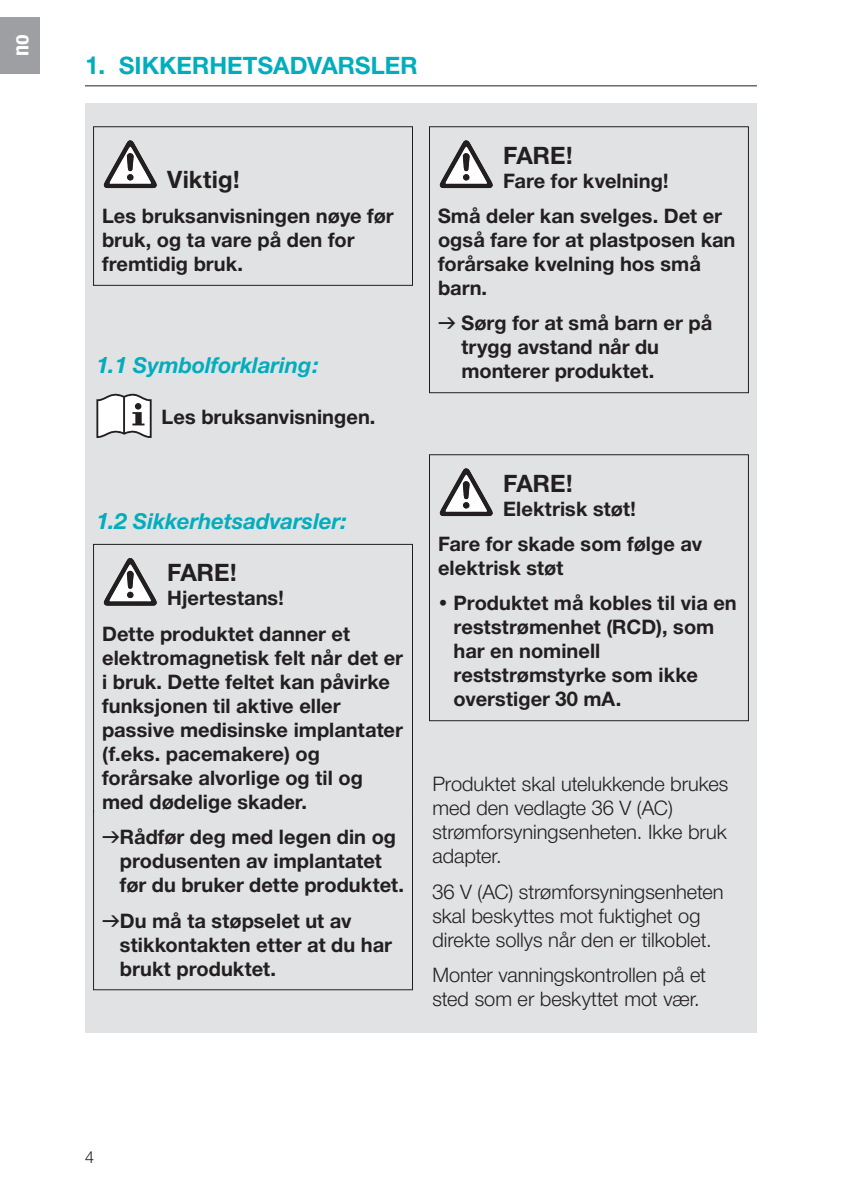
<style>
.page{position:relative;width:842px;height:1191px;background:#fff}
.page>*{position:absolute;margin:0;border:0;box-sizing:border-box;transform-origin:0 0}
._04_Sicherheit_hf_1{font:700 24px "Gardena Sans";color:#231f20}
._03_HL_12{font:700 24px "Gardena Sans";color:#00adbc}
._04_HL_Sicherheit{font:italic 700 22px "Gardena Sans";color:#00adbc}
.t1{font:700 22px "Gardena Sans Cond";color:#fff}
._04_Sicherheit_hf_1-2{font:700 20px/24px "Gardena Sans";color:#231f20}
._04_Sicherheit_1_Ras{font:20px/24px "Gardena Sans";color:#231f20}
.t2{font:16px "Gardena Sans";color:#231f20}
.s1{font-family:"Formdruck";font-weight:400}
</style>
<div class="page">
<hr style="left:85px;top:85px;width:672px;height:1px;background:#231f20">
<div style="left:85px;top:103px;width:336px;height:59px;background:#e1e2e4"></div>
<div style="left:85px;top:130px;width:336px;height:175px;background:#e1e2e4"></div>
<div style="left:93px;top:126px;width:320px;height:160px;border:1px solid #231f20"></div>
<div style="left:85px;top:300px;width:347px;height:102px;background:#e1e2e4"></div>
<div style="left:85px;top:365px;width:336px;height:101px;background:#e1e2e4"></div>
<div style="left:85px;top:456px;width:347px;height:102px;background:#e1e2e4"></div>
<div style="left:85px;top:547px;width:336px;height:307px;background:#e1e2e4"></div>
<div style="left:85px;top:813px;width:336px;height:219px;background:#e1e2e4"></div>
<div style="left:93px;top:809px;width:320px;height:181px;border:1px solid #231f20"></div>
<svg style="left:104px;top:140px;width:53px;height:48px"></svg>
<svg style="left:96px;top:393px;width:56px;height:45px;background:#cac9ca"></svg>
<svg style="left:104px;top:558px;width:53px;height:47px"></svg>
<div style="left:421px;top:103px;width:336px;height:59px;background:#e1e2e4"></div>
<div style="left:421px;top:130px;width:336px;height:282px;background:#e1e2e4"></div>
<div style="left:429px;top:126px;width:320px;height:267px;border:1px solid #231f20"></div>
<div style="left:421px;top:408px;width:336px;height:77px;background:#e1e2e4"></div>
<div style="left:421px;top:457px;width:336px;height:283px;background:#e1e2e4"></div>
<div style="left:429px;top:454px;width:320px;height:267px;border:1px solid #231f20"></div>
<div style="left:421px;top:733px;width:336px;height:51px;background:#e1e2e4"></div>
<div style="left:421px;top:765px;width:336px;height:126px;background:#e1e2e4"></div>
<div style="left:421px;top:873px;width:336px;height:102px;background:#e1e2e4"></div>
<div style="left:421px;top:956px;width:336px;height:77px;background:#e1e2e4"></div>
<svg style="left:440px;top:140px;width:53px;height:48px"></svg>
<svg style="left:440px;top:468px;width:53px;height:48px"></svg>
<div style="left:0;top:17px;width:40px;height:57px;background:#9d9fa2"></div>
<p class="t1" style="left:5px;top:56px;width:23px;rotate:-90deg">no</p>
<p class="_03_HL_12" style="left:85px;top:48px;width:334px">1. SIKKERHETSADVARSLER</p>
<p class="_04_Sicherheit_hf_1" style="left:167px;top:161px;width:74px">Viktig!</p>
<p class="_04_Sicherheit_hf_1-2" style="left:102px;top:203px;width:293px">Les bruksanvisningen nøye før bruk, og ta vare på den for fremtidig bruk.</p>
<p class="_04_HL_Sicherheit" style="left:96px;top:348px;width:224px">1.1 Symbolforklaring:</p>
<p class="_04_Sicherheit_hf_1-2" style="left:162px;top:403px;width:215px">Les bruksanvisningen.</p>
<p class="_04_HL_Sicherheit" style="left:96px;top:505px;width:252px">1.2 Sikkerhetsadvarsler:</p>
<p class="_04_Sicherheit_hf_1" style="left:167px;top:555px;width:71px">FARE!</p>
<p class="_04_Sicherheit_hf_1-2" style="left:167px;top:585px;width:118px">Hjertestans!</p>
<p class="_04_Sicherheit_hf_1-2" style="left:102px;top:620px;width:302px">Dette produktet danner et elektromagnetisk felt når det er i bruk. Dette feltet kan påvirke funksjonen til aktive eller passive medisinske implantater (f.eks. pacemakere) og forårsake alvorlige og til og med dødelige skader.</p>
<p class="_04_Sicherheit_hf_1-2" style="left:120px;top:824px;width:285px;text-indent:-18px"><span class="s1">v</span>Rådfør deg med legen din og produsenten av implantatet før du bruker dette produktet.</p>
<p class="_04_Sicherheit_hf_1-2" style="left:120px;top:907px;width:274px;text-indent:-18px"><span class="s1">v</span>Du må ta støpselet ut av stikkontakten etter at du har brukt produktet.</p>
<p class="_04_Sicherheit_hf_1" style="left:503px;top:137px;width:71px">FARE!</p>
<p class="_04_Sicherheit_hf_1-2" style="left:503px;top:167px;width:167px">Fare for kvelning!</p>
<p class="_04_Sicherheit_hf_1-2" style="left:438px;top:203px;width:299px">Små deler kan svelges. Det er også fare for at plastposen kan forårsake kvelning hos små barn.</p>
<p class="_04_Sicherheit_hf_1-2" style="left:461px;top:310px;width:252px;text-indent:-23px"><span class="s1">v</span> Sørg for at små barn er på trygg avstand når du monterer produktet.</p>
<p class="_04_Sicherheit_hf_1" style="left:503px;top:465px;width:71px">FARE!</p>
<p class="_04_Sicherheit_hf_1-2" style="left:503px;top:495px;width:134px">Elektrisk støt!</p>
<p class="_04_Sicherheit_hf_1-2" style="left:438px;top:531px;width:266px">Fare for skade som følge av elektrisk støt</p>
<p class="_04_Sicherheit_hf_1-2" style="left:454px;top:590px;width:285px;text-indent:-16px">• Produktet må kobles til via en reststrømenhet (RCD), som har en nominell reststrømstyrke som ikke overstiger 30 mA.</p>
<p class="_04_Sicherheit_1_Ras" style="left:432px;top:771px;width:298px">Produktet skal utelukkende brukes med den vedlagte 36 V (AC) strømforsyningsenheten. Ikke bruk adapter.</p>
<p class="_04_Sicherheit_1_Ras" style="left:432px;top:878px;width:293px">36 V (AC) strømforsyningsenheten skal beskyttes mot fuktighet og direkte sollys når den er tilkoblet.</p>
<p class="_04_Sicherheit_1_Ras" style="left:432px;top:962px;width:275px">Monter vanningskontrollen på et sted som er beskyttet mot vær.</p>
<p class="t2" style="left:85px;top:1145px;width:10px">4</p>
</div>
